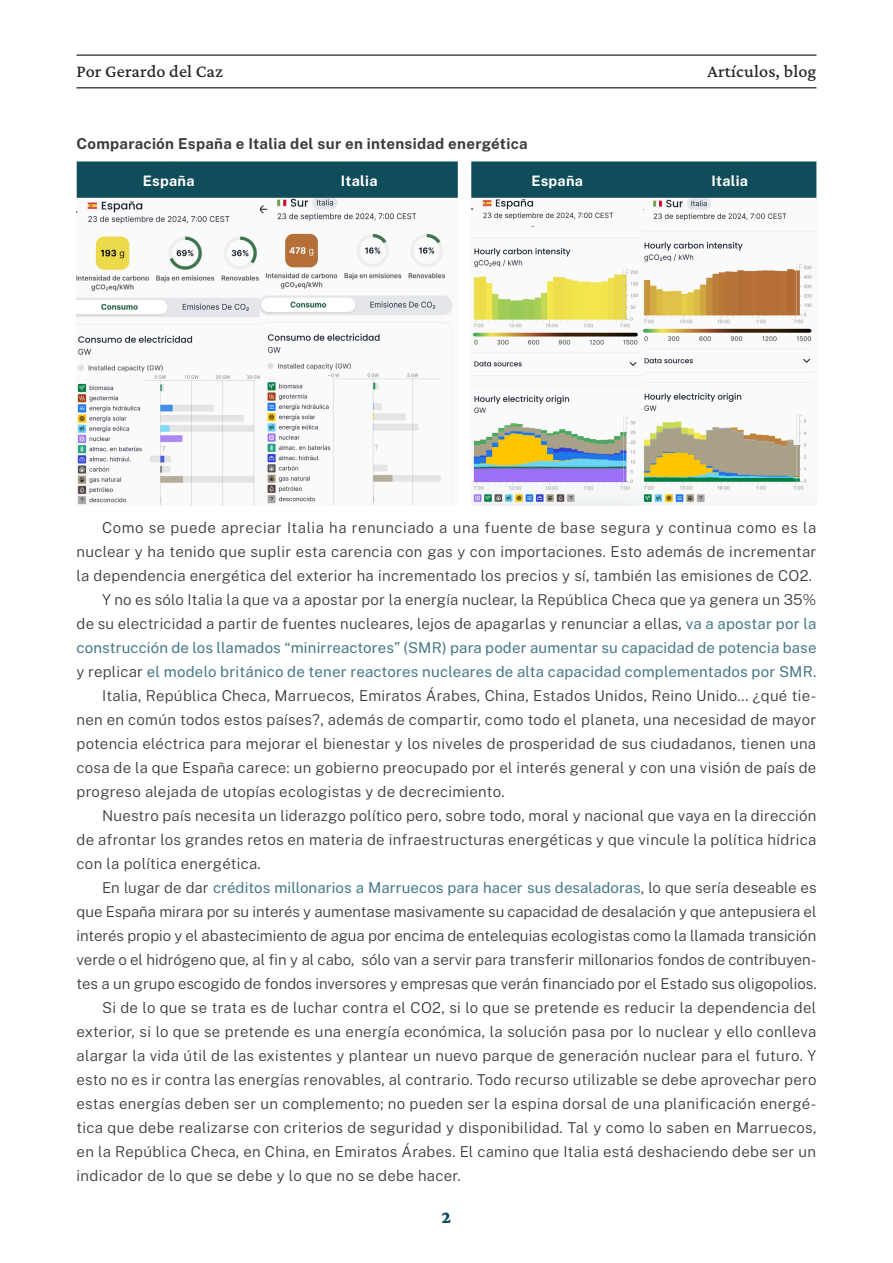
<style>
.page{position:relative;width:893px;height:1263px;background:#fff}
.page>*{position:absolute;margin:0;border:0;box-sizing:border-box;transform-origin:0 0}
.t1{font:500 18px "Crimson Pro";letter-spacing:.01em;color:#282827}
.t2{font:900 18px "Crimson Pro";color:#0f4d5a}
.t3{font:300 15px "Public Sans";letter-spacing:.015em;color:#3c3c3b}
.t4{font:15px "Public Sans";letter-spacing:.01em;color:#467886}
.t5{font:300 15px "Public Sans";letter-spacing:.035em;color:#3c3c3b}
.t6{font:700 15px "Public Sans";letter-spacing:.02em;color:#3c3c3b}
.t7{font:700 14.4px "Public Sans";letter-spacing:.02em;color:#fff}
.s1{font-weight:400;color:#467886}
.s2{font-weight:300;color:#3c3c3b}
</style>
<div class="page">
<hr style="left:77px;top:54px;width:739px;height:2px;background:#4a4a49">
<hr style="left:77px;top:87px;width:739px;height:2px;background:#4a4a49">
<img style="left:77px;top:201px;width:182px;height:304px">
<img style="left:261px;top:198px;width:192px;height:307px">
<div style="left:77px;top:161px;width:381px;height:37px;background:#0f4d5a"></div>
<img style="left:471px;top:198px;width:345px;height:307px">
<div style="left:471px;top:161px;width:345px;height:37px;background:#0f4d5a"></div>
<p class="t1" style="left:77px;top:60px;width:148px">Por Gerardo del Caz</p>
<p class="t1" style="left:708px;top:60px;width:110px">Artículos, blog</p>
<p class="t6" style="left:77px;top:133px;width:453px">Comparación España e Italia del sur en intensidad energética</p>
<p class="t7" style="left:143px;top:171px;width:53px">España</p>
<p class="t7" style="left:341px;top:171px;width:38px">Italia</p>
<p class="t7" style="left:531px;top:171px;width:53px">España</p>
<p class="t7" style="left:711px;top:171px;width:38px">Italia</p>
<p class="t5" style="left:102px;top:517px;width:716px">Como se puede apreciar Italia ha renunciado a una fuente de base segura y continua como es la</p>
<p class="t3" style="left:77px;top:541px;width:741px">nuclear y ha tenido que suplir esta carencia con gas y con importaciones. Esto además de incrementar</p>
<p class="t3" style="left:77px;top:565px;width:737px">la dependencia energética del exterior ha incrementado los precios y sí, también las emisiones de CO2.</p>
<p class="t3" style="left:102px;top:589px;width:716px">Y no es sólo Italia la que va a apostar por la energía nuclear, la República Checa que ya genera un 35%</p>
<p class="t3" style="left:77px;top:613px;width:741px">de su electricidad a partir de fuentes nucleares, lejos de apagarlas y renunciar a ellas, <span class="s1">va a apostar por la</span></p>
<p class="t4" style="left:77px;top:637px;width:741px">construcción de los llamados “minirreactores” (SMR) para poder aumentar su capacidad de potencia base</p>
<p class="t4" style="left:77px;top:661px;width:741px"><span class="s2">y replicar</span> el modelo británico de tener reactores nucleares de alta capacidad complementados por SMR.</p>
<p class="t3" style="left:102px;top:685px;width:716px">Italia, República Checa, Marruecos, Emiratos Árabes, China, Estados Unidos, Reino Unido… ¿qué tie-</p>
<p class="t3" style="left:77px;top:709px;width:741px">nen en común todos estos países?, además de compartir, como todo el planeta, una necesidad de mayor</p>
<p class="t3" style="left:77px;top:733px;width:741px">potencia eléctrica para mejorar el bienestar y los niveles de prosperidad de sus ciudadanos, tienen una</p>
<p class="t3" style="left:77px;top:757px;width:741px">cosa de la que España carece: un gobierno preocupado por el interés general y con una visión de país de</p>
<p class="t3" style="left:77px;top:781px;width:430px">progreso alejada de utopías ecologistas y de decrecimiento.</p>
<p class="t3" style="left:102px;top:805px;width:716px">Nuestro país necesita un liderazgo político pero, sobre todo, moral y nacional que vaya en la dirección</p>
<p class="t3" style="left:77px;top:829px;width:741px">de afrontar los grandes retos en materia de infraestructuras energéticas y que vincule la política hídrica</p>
<p class="t3" style="left:77px;top:853px;width:186px">con la política energética.</p>
<p class="t4" style="left:102px;top:877px;width:716px"><span class="s2">En lugar de dar</span> créditos millonarios a Marruecos para hacer sus desaladoras<span class="s2">, lo que sería deseable es</span></p>
<p class="t3" style="left:77px;top:901px;width:741px">que España mirara por su interés y aumentase masivamente su capacidad de desalación y que antepusiera el</p>
<p class="t3" style="left:77px;top:925px;width:741px">interés propio y el abastecimiento de agua por encima de entelequias ecologistas como la llamada transición</p>
<p class="t3" style="left:77px;top:949px;width:741px">verde o el hidrógeno que, al fin y al cabo, sólo van a servir para transferir millonarios fondos de contribuyen-</p>
<p class="t3" style="left:77px;top:973px;width:741px">tes a un grupo escogido de fondos inversores y empresas que verán financiado por el Estado sus oligopolios.</p>
<p class="t3" style="left:102px;top:997px;width:716px">Si de lo que se trata es de luchar contra el CO2, si lo que se pretende es reducir la dependencia del</p>
<p class="t3" style="left:77px;top:1021px;width:741px">exterior, si lo que se pretende es una energía económica, la solución pasa por lo nuclear y ello conlleva</p>
<p class="t3" style="left:77px;top:1045px;width:741px">alargar la vida útil de las existentes y plantear un nuevo parque de generación nuclear para el futuro. Y</p>
<p class="t3" style="left:77px;top:1069px;width:741px">esto no es ir contra las energías renovables, al contrario. Todo recurso utilizable se debe aprovechar pero</p>
<p class="t3" style="left:77px;top:1093px;width:741px">estas energías deben ser un complemento; no pueden ser la espina dorsal de una planificación energé-</p>
<p class="t3" style="left:77px;top:1117px;width:741px">tica que debe realizarse con criterios de seguridad y disponibilidad. Tal y como lo saben en Marruecos,</p>
<p class="t3" style="left:77px;top:1141px;width:741px">en la República Checa, en China, en Emiratos Árabes. El camino que Italia está deshaciendo debe ser un</p>
<p class="t3" style="left:77px;top:1165px;width:386px">indicador de lo que se debe y lo que no se debe hacer.</p>
<p class="t2" style="left:442px;top:1206px;width:11px">2</p>
</div>
